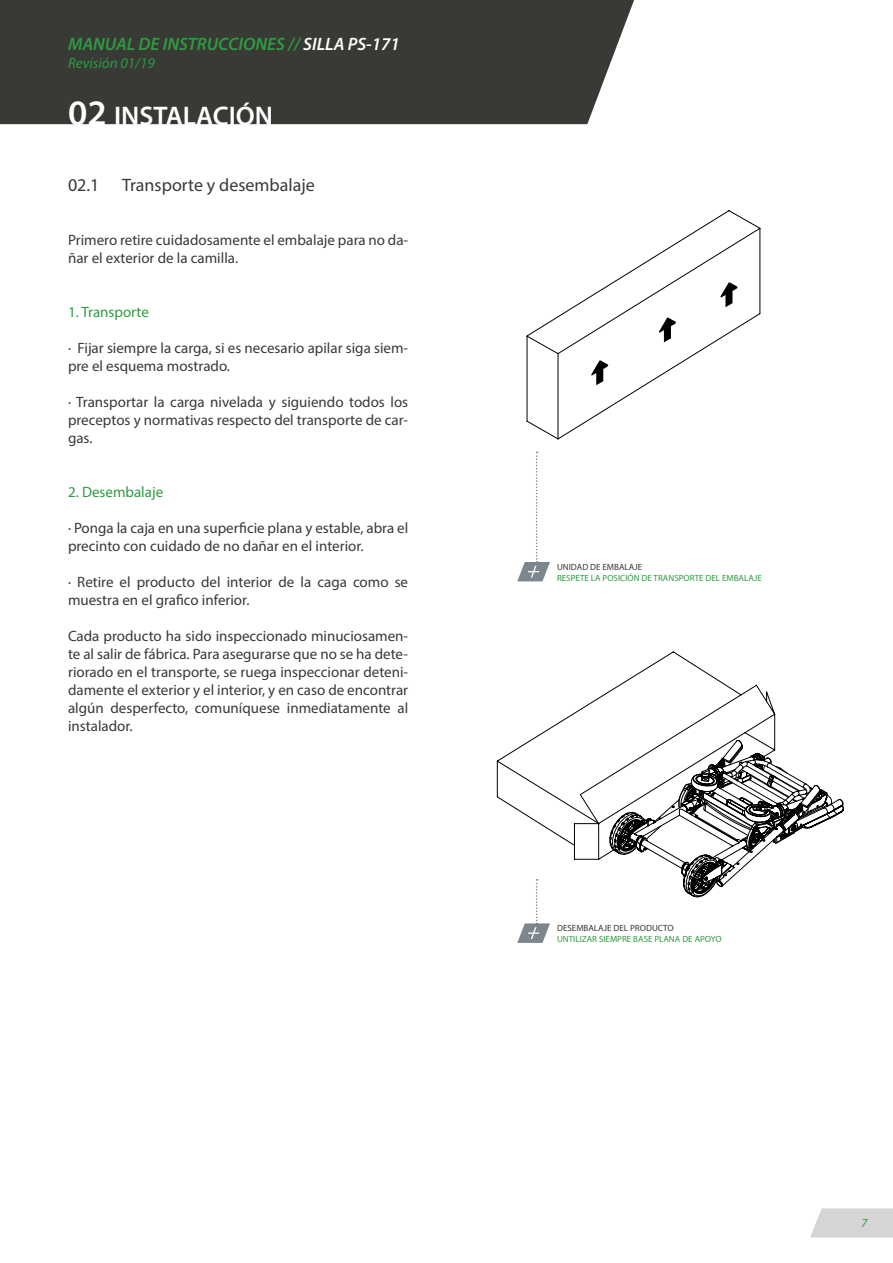
<style>
.page{position:relative;width:893px;height:1263px;background:#fff}
.page>*{position:absolute;margin:0;border:0;box-sizing:border-box;transform-origin:0 0}
.t1{font:600 27px "Myriad Pro";color:#fff}
.t2{font:italic 600 18px "Myriad Pro";color:#2f9a41}
.t3{font:18px "Myriad Pro";color:#383a35}
.t4{font:15px/18px "Myriad Pro";color:#383a35}
.t5{font:15px "Myriad Pro";color:#2f9a41}
.t6{font:italic 15px "Myriad Pro";color:#2f9a41}
.t7{font:italic 12px "Myriad Pro";color:#2f9a41}
.t8{font:9px "Myriad Pro";color:#2f9a41}
.t9{font:9px "Myriad Pro";color:#383a35}
.s1{color:#fff}
.s2{font-size:36px}
</style>
<div class="page">
<div style="left:0;top:0;width:634px;height:124px;background:#383a35"></div>
<svg style="left:810px;top:1208px;width:83px;height:29px;background:#d9d7d7"></svg>
<svg style="left:517px;top:452px;width:33px;height:129px"></svg>
<svg style="left:517px;top:879px;width:33px;height:64px"></svg>
<svg style="left:526px;top:210px;width:234px;height:229px"></svg>
<svg style="left:591px;top:360px;width:17px;height:25px"></svg>
<svg style="left:720px;top:282px;width:17px;height:25px"></svg>
<svg style="left:659px;top:317px;width:17px;height:25px"></svg>
<svg style="left:666px;top:739px;width:178px;height:159px"></svg>
<svg style="left:497px;top:651px;width:278px;height:209px"></svg>
<p class="t2" style="left:68px;top:32px;width:333px">MANUAL DE INSTRUCCIONES // <span class="s1">SILLA PS-171</span></p>
<p class="t6" style="left:68px;top:53px;width:88px">Revisión 01/19</p>
<h1 class="t1" style="left:68px;top:99px;width:207px"><span class="s2">02</span> INSTALACIÓN</h1>
<p class="t3" style="left:68px;top:174px;width:33px">02.1</p>
<p class="t3" style="left:122px;top:174px;width:194px">Transporte y desembalaje</p>
<p class="t4" style="left:68px;top:231px;width:342px">Primero retire cuidadosamente el embalaje para no da&shy;ñar el exterior de la camilla.</p>
<p class="t5" style="left:68px;top:303px;width:82px">1. Transporte</p>
<p class="t4" style="left:68px;top:339px;width:342px">· Fijar siempre la carga, si es necesario apilar siga siem&shy;pre el esquema mostrado.</p>
<p class="t4" style="left:68px;top:393px;width:342px;text-align:justify">· Transportar la carga nivelada y siguiendo todos los preceptos y normativas respecto del transporte de car&shy;gas.</p>
<p class="t5" style="left:68px;top:483px;width:97px">2. Desembalaje</p>
<p class="t4" style="left:68px;top:519px;width:342px">· Ponga la caja en una superficie plana y estable, abra el precinto con cuidado de no dañar en el interior.</p>
<p class="t4" style="left:68px;top:573px;width:342px">· Retire el producto del interior de la caga como se muestra en el grafico inferior.</p>
<p class="t4" style="left:68px;top:627px;width:342px;text-align:justify">Cada producto ha sido inspeccionado minuciosamen&shy;te al salir de fábrica. Para asegurarse que no se ha dete&shy;riorado en el transporte, se ruega inspeccionar deteni&shy;damente el exterior y el interior, y en caso de encontrar algún desperfecto, comuníquese inmediatamente al instalador.</p>
<p class="t9" style="left:557px;top:561px;width:87px">UNIDAD DE EMBALAJE</p>
<p class="t8" style="left:557px;top:572px;width:206px">RESPETE LA POSICIÓN DE TRANSPORTE DEL EMBALAJE</p>
<p class="t9" style="left:557px;top:923px;width:118px">DESEMBALAJE DEL PRODUCTO</p>
<p class="t8" style="left:557px;top:934px;width:166px">UNTILIZAR SIEMPRE BASE PLANA DE APOYO</p>
<p class="t7" style="left:861px;top:1216px;width:7px">7</p>
</div>
